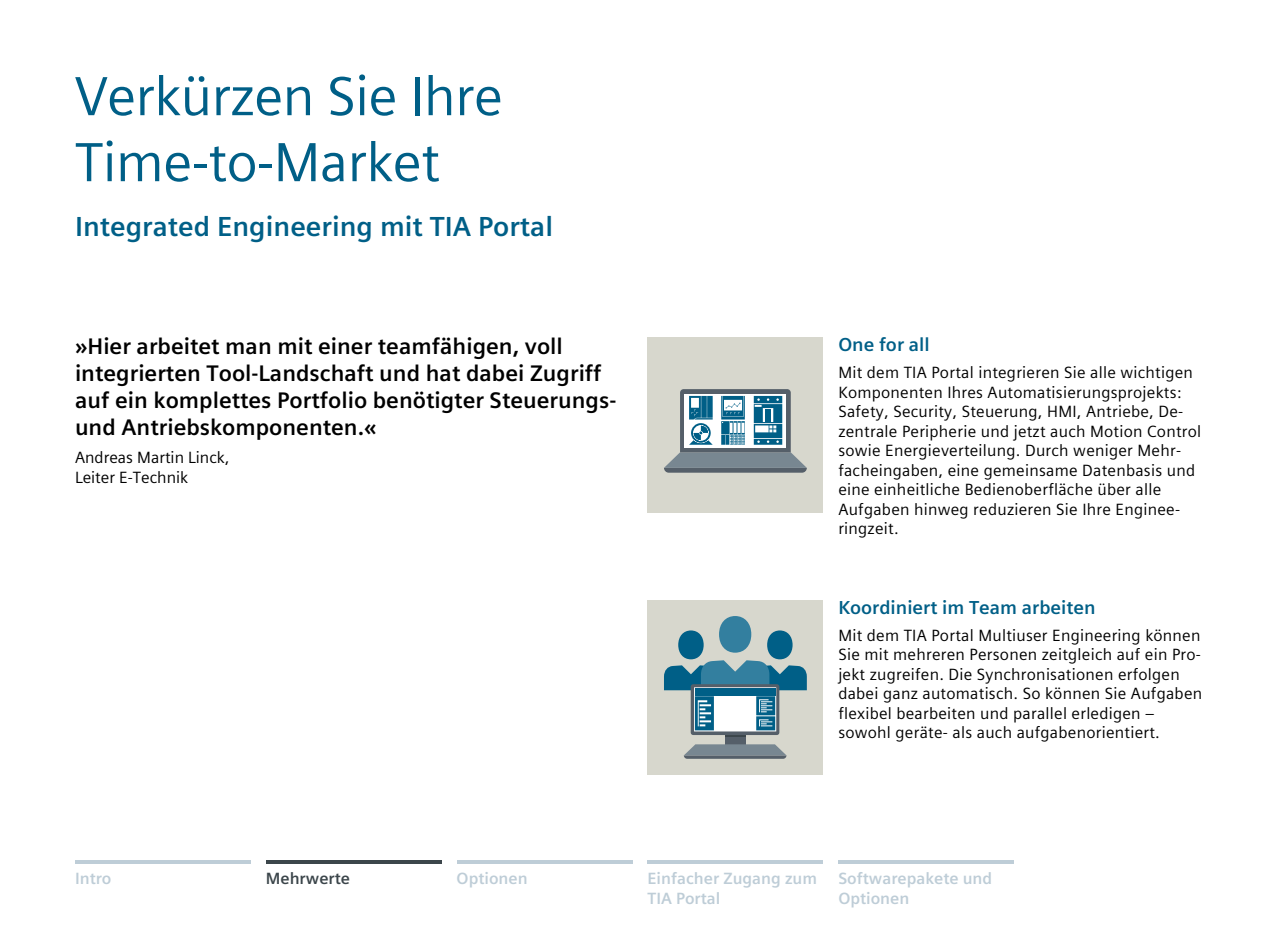
<style>
.page{position:relative;width:1280px;height:935px;background:#fff}
.page>*{position:absolute;margin:0;border:0;box-sizing:border-box;transform-origin:0 0}
.t1{font:55px/66px "Siemens Sans Global";letter-spacing:-.01em;color:#005f87}
.t2{font:700 27.5px "Siemens Sans Global";color:#005f87}
.t3{font:700 22.5px/27px "Siemens Sans Global";color:#000}
.t4{font:700 18.75px "Siemens Sans Global";color:#005f87}
.t5{font:16.25px/19.5px "Siemens Sans Global";letter-spacing:.015em;color:#000}
.t6{font:700 16.25px/19.5px "Siemens Sans Global";color:#becdd7}
.t7{font:700 16.25px "Siemens Sans Global";color:#3c464b}
</style>
<div class="page">
<hr style="left:75px;top:860px;width:176px;height:4px;background:#becdd7">
<hr style="left:457px;top:860px;width:175px;height:4px;background:#becdd7">
<hr style="left:648px;top:860px;width:175px;height:4px;background:#becdd7">
<hr style="left:838px;top:860px;width:176px;height:4px;background:#becdd7">
<hr style="left:266px;top:860px;width:176px;height:4px;background:#3c464b">
<div style="left:648px;top:338px;width:175px;height:175px;background:#d7d7cd"></div>
<svg style="left:664px;top:389px;width:143px;height:84px"></svg>
<div style="left:648px;top:600px;width:175px;height:175px;background:#d7d7cd"></div>
<div style="left:767px;top:630px;width:26px;height:29px;background:#005f87;border-radius:50%"></div>
<div style="left:678px;top:630px;width:26px;height:29px;background:#005f87;border-radius:50%"></div>
<div style="left:719px;top:616px;width:32px;height:37px;background:#337f9f;border-radius:50%"></div>
<div style="left:725px;top:735px;width:20px;height:9px;background:#555f69"></div>
<hr style="left:725px;top:735px;width:20px;height:2px;background:#3c464b">
<svg style="left:684px;top:744px;width:102px;height:15px;background:#7c8890"></svg>
<svg style="left:664px;top:660px;width:143px;height:75px"></svg>
<h1 class="t1" style="left:75px;top:64px;width:429px">Verkürzen Sie Ihre<br>Time-to-Market</h1>
<h2 class="t2" style="left:75px;top:206px;width:480px">Integrated Engineering mit TIA Portal</h2>
<h3 class="t3" style="left:75px;top:333px;width:543px">»Hier arbeitet man mit einer teamfähigen, voll integrierten Tool-Landschaft und hat dabei Zugriff auf ein komplettes Portfolio benötigter Steuerungs&shy;und Antriebskomponenten.«</h3>
<p class="t5" style="left:75px;top:448px;width:156px">Andreas Martin Linck,<br>Leiter E-Technik</p>
<p class="t4" style="left:838px;top:330px;width:93px">One for all</p>
<p class="t5" style="left:838px;top:363px;width:365px">Mit dem TIA Portal integrieren Sie alle wichtigen Komponenten Ihres Automatisierungsprojekts:<br>Safety, Security, Steuerung, HMI, Antriebe, De&shy;zentrale Peripherie und jetzt auch Motion Control sowie Energieverteilung. Durch weniger Mehr&shy;facheingaben, eine gemeinsame Datenbasis und eine einheitliche Bedienoberfläche über alle Aufgaben hinweg reduzieren Sie Ihre Enginee&shy;ringzeit.</p>
<p class="t4" style="left:838px;top:593px;width:259px">Koordiniert im Team arbeiten</p>
<p class="t5" style="left:838px;top:625px;width:365px">Mit dem TIA Portal Multiuser Engineering können Sie mit mehreren Personen zeitgleich auf ein Pro&shy;jekt zugreifen. Die Synchronisationen erfolgen dabei ganz automatisch. So können Sie Aufgaben flexibel bearbeiten und parallel erledigen – sowohl geräte- als auch aufgabenorientiert.</p>
<p class="t6" style="left:75px;top:869px;width:38px">Intro</p>
<p class="t6" style="left:457px;top:869px;width:73px">Optionen</p>
<p class="t6" style="left:648px;top:869px;width:171px">Einfacher Zugang zum<br>TIA Portal</p>
<p class="t6" style="left:838px;top:869px;width:155px">Softwarepakete und<br>Optionen</p>
<p class="t7" style="left:266px;top:866px;width:86px">Mehrwerte</p>
</div>
